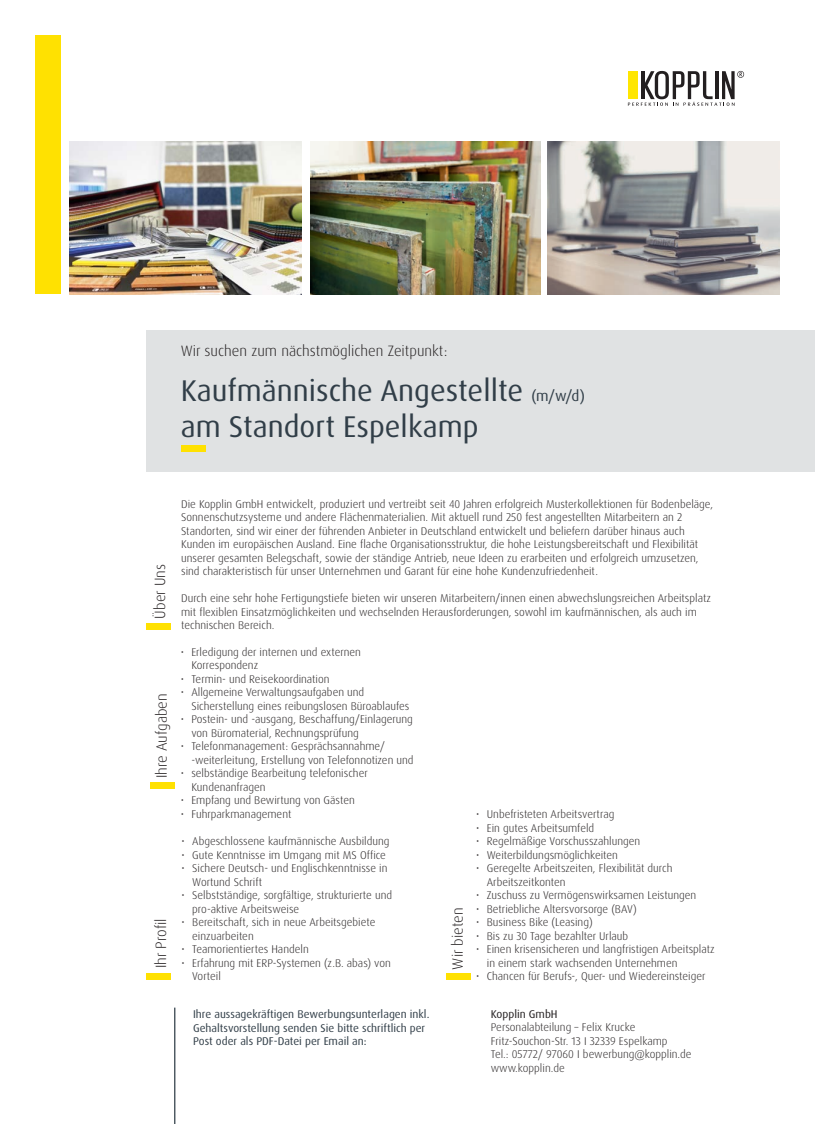
<style>
.page{position:relative;width:815px;height:1124px;background:#fff}
.page>*{position:absolute;margin:0;border:0;box-sizing:border-box;transform-origin:0 0}
.t1{font:30px/36px "Dax Pro";color:#313e48}
.t2{font:300 15px "Dax Pro";color:#231f20}
.t3{font:300 11.25px/13.5px "Dax Pro";color:#231f20}
.t4{font:11.25px/13.5px "Dax OT";color:#313e48}
.t5{font:11.25px "Dax Pro";color:#231f20}
.s1{font-size:15px}
</style>
<div class="page">
<div style="left:146px;top:330px;width:669px;height:141px;background:#e0e2e3"></div>
<hr style="left:174px;top:1007px;width:1px;height:116px;background:#313e48">
<div style="left:146px;top:622px;width:25px;height:7px;background:#ffe101"></div>
<div style="left:146px;top:973px;width:25px;height:7px;background:#ffe101"></div>
<div style="left:150px;top:782px;width:25px;height:6px;background:#ffe101"></div>
<div style="left:446px;top:973px;width:25px;height:7px;background:#ffe101"></div>
<svg style="left:628px;top:71px;width:116px;height:35px"></svg>
<div style="left:628px;top:71px;width:10px;height:28px;background:#ffe601"></div>
<div style="left:35px;top:35px;width:26px;height:259px;background:#ffe101"></div>
<img style="left:310px;top:142px;width:230px;height:152px">
<img style="left:548px;top:142px;width:232px;height:152px">
<img style="left:70px;top:142px;width:231px;height:152px">
<div style="left:181px;top:445px;width:25px;height:6px;background:#ffe101"></div>
<h2 class="t2" style="left:181px;top:341px;width:268px">Wir suchen zum nächstmöglichen Zeitpunkt:</h2>
<h1 class="t1" style="left:181px;top:373px;width:406px">Kaufmännische Angestellte <span class="s1">(m/w/d) </span>am Standort Espelkamp</h1>
<h2 class="t2" style="left:150px;top:618px;width:56px;rotate:-90deg">Über Uns</h2>
<h2 class="t2" style="left:152px;top:778px;width:86px;rotate:-90deg">Ihre Aufgaben</h2>
<h2 class="t2" style="left:151px;top:968px;width:51px;rotate:-90deg">Ihr Profil</h2>
<p class="t3" style="left:181px;top:497px;width:534px">Die Kopplin GmbH entwickelt, produziert und vertreibt seit 40 Jahren erfolgreich Musterkollektionen für Bodenbeläge, Sonnenschutzsysteme und andere Flächenmaterialien. Mit aktuell rund 250 fest angestellten Mitarbeitern an 2<br>Standorten, sind wir einer der führenden Anbieter in Deutschland entwickelt und beliefern darüber hinaus auch Kunden im europäischen Ausland. Eine flache Organisationsstruktur, die hohe Leistungsbereitschaft und Flexibilität unserer gesamten Belegschaft, sowie der ständige Antrieb, neue Ideen zu erarbeiten und erfolgreich umzusetzen, sind charakteristisch für unser Unternehmen und Garant für eine hohe Kundenzufriedenheit.</p>
<p class="t3" style="left:181px;top:591px;width:531px">Durch eine sehr hohe Fertigungstiefe bieten wir unseren Mitarbeitern/innen einen abwechslungsreichen Arbeitsplatz mit flexiblen Einsatzmöglichkeiten und wechselnden Herausforderungen, sowohl im kaufmännischen, als auch im technischen Bereich.</p>
<p class="t3" style="left:191px;top:645px;width:171px;text-indent:-11px">• Erledigung der internen und externen<br>Korrespondenz</p>
<p class="t3" style="left:181px;top:672px;width:150px">• Termin- und Reisekoordination</p>
<p class="t3" style="left:191px;top:685px;width:220px;text-indent:-11px">• Allgemeine Verwaltungsaufgaben und<br>Sicherstellung eines reibungslosen Büroablaufes</p>
<p class="t3" style="left:191px;top:712px;width:223px;text-indent:-11px">• Postein- und -ausgang, Beschaffung/Einlagerung von Büromaterial, Rechnungsprüfung</p>
<p class="t3" style="left:191px;top:739px;width:224px;text-indent:-11px">• Telefonmanagement: Gesprächsannahme/ -weiterleitung, Erstellung von Telefonnotizen und</p>
<p class="t3" style="left:191px;top:766px;width:178px;text-indent:-11px">• selbständige Bearbeitung telefonischer<br>Kundenanfragen</p>
<p class="t3" style="left:181px;top:793px;width:176px">• Empfang und Bewirtung von Gästen</p>
<p class="t3" style="left:181px;top:807px;width:112px">• Fuhrparkmanagement</p>
<p class="t3" style="left:476px;top:807px;width:140px">• Unbefristeten Arbeitsvertrag</p>
<p class="t3" style="left:476px;top:820px;width:120px">• Ein gutes Arbeitsumfeld</p>
<p class="t3" style="left:476px;top:834px;width:166px">• Regelmäßige Vorschusszahlungen</p>
<p class="t3" style="left:476px;top:847px;width:143px">• Weiterbildungsmöglichkeiten</p>
<p class="t3" style="left:487px;top:861px;width:187px;text-indent:-11px">• Geregelte Arbeitszeiten, Flexibilität durch<br>Arbeitszeitkonten</p>
<p class="t3" style="left:476px;top:888px;width:222px">• Zuschuss zu Vermögenswirksamen Leistungen</p>
<p class="t3" style="left:476px;top:901px;width:162px">• Betriebliche Altersvorsorge (BAV)</p>
<p class="t3" style="left:476px;top:915px;width:118px">• Business Bike (Leasing)</p>
<p class="t3" style="left:476px;top:928px;width:153px">• Bis zu 30 Tage bezahlter Urlaub</p>
<p class="t3" style="left:487px;top:942px;width:229px;text-indent:-11px">• Einen krisensicheren und langfristigen Arbeitsplatz in einem stark wachsenden Unternehmen</p>
<p class="t3" style="left:476px;top:969px;width:231px">• Chancen für Berufs-, Quer- und Wiedereinsteiger</p>
<p class="t4" style="left:193px;top:1007px;width:238px">Ihre aussagekräftigen Bewerbungsunterlagen inkl.<br>Gehaltsvorstellung senden Sie bitte schriftlich per<br>Post oder als PDF-Datei per Email an:</p>
<p class="t5" style="left:491px;top:1006px;width:68px">Kopplin GmbH</p>
<p class="t3" style="left:182px;top:834px;width:209px">• Abgeschlossene kaufmännische Ausbildung</p>
<p class="t3" style="left:182px;top:847px;width:206px">• Gute Kenntnisse im Umgang mit MS Office</p>
<p class="t3" style="left:192px;top:861px;width:197px;text-indent:-11px">• Sichere Deutsch- und Englischkenntnisse in<br>Wortund Schrift</p>
<p class="t3" style="left:192px;top:888px;width:201px;text-indent:-11px">• Selbstständige, sorgfältige, strukturierte und pro-aktive Arbeitsweise</p>
<p class="t3" style="left:192px;top:915px;width:185px;text-indent:-11px">• Bereitschaft, sich in neue Arbeitsgebiete einzuarbeiten</p>
<p class="t3" style="left:182px;top:942px;width:129px">• Teamorientiertes Handeln</p>
<p class="t3" style="left:192px;top:955px;width:200px;text-indent:-11px">• Erfahrung mit ERP-Systemen (z.B. abas) von<br>Vorteil</p>
<h2 class="t2" style="left:448px;top:969px;width:63px;rotate:-90deg">Wir bieten</h2>
<p class="t3" style="left:491px;top:1020px;width:202px">Personalabteilung – Felix Krucke Fritz-Souchon-Str. 13 I 32339 Espelkamp<br>Tel.: 05772/ 97060 I bewerbung@kopplin.de www.kopplin.de</p>
</div>
